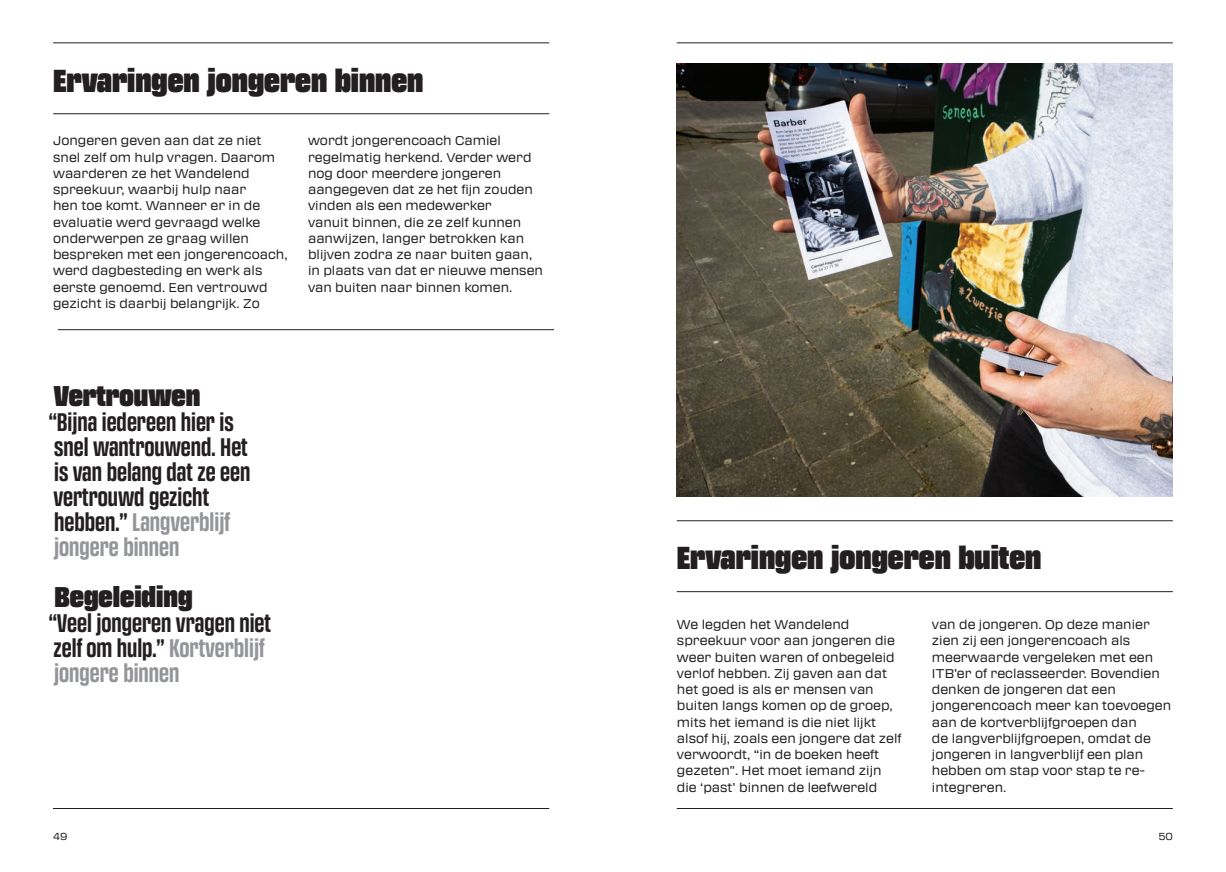
<style>
.page{position:relative;width:1226px;height:872px;background:#fff}
.page>*{position:absolute;margin:0;border:0;box-sizing:border-box;transform-origin:0 0}
.t1{font:900 condensed 31.25px "Transducer";color:#231f20}
.t2{font:900 condensed 28px "Transducer";color:#231f20}
.t3{font:700 condensed 25px/25px "Transducer";color:#231f20}
.t4{font:12.5px/16.2px "Transducer";color:#231f20}
.t5{font:10px "Transducer";color:#231f20}
.s1{color:#939598}
</style>
<div class="page">
<hr style="left:58px;top:329px;width:496px;height:1px;background:#231f20">
<hr style="left:677px;top:520px;width:496px;height:1px;background:#231f20">
<hr style="left:677px;top:591px;width:496px;height:1px;background:#231f20">
<hr style="left:53px;top:43px;width:496px;height:1px;background:#231f20">
<hr style="left:53px;top:808px;width:496px;height:1px;background:#231f20">
<hr style="left:677px;top:43px;width:496px;height:1px;background:#231f20">
<hr style="left:677px;top:808px;width:496px;height:1px;background:#231f20">
<hr style="left:53px;top:113px;width:496px;height:1px;background:#231f20">
<img style="left:677px;top:64px;width:496px;height:433px">
<h1 class="t1" style="left:53px;top:56px;width:372px">Ervaringen jongeren binnen</h1>
<p class="t4" style="left:53px;top:132px;width:236px">Jongeren geven aan dat ze niet snel zelf om hulp vragen. Daarom waarderen ze het Wandelend spreekuur, waarbij hulp naar<br>hen toe komt. Wanneer er in de evaluatie werd gevraagd welke onderwerpen ze graag willen bespreken met een jongerencoach, werd dagbesteding en werk als eerste genoemd. Een vertrouwd gezicht is daarbij belangrijk. Zo</p>
<p class="t4" style="left:308px;top:132px;width:237px">wordt jongerencoach Camiel regelmatig herkend. Verder werd nog door meerdere jongeren aangegeven dat ze het fijn zouden vinden als een medewerker<br>vanuit binnen, die ze zelf kunnen aanwijzen, langer betrokken kan blijven zodra ze naar buiten gaan, in plaats van dat er nieuwe mensen van buiten naar binnen komen.</p>
<h2 class="t2" style="left:54px;top:374px;width:148px">Vertrouwen</h2>
<h3 class="t3" style="left:49px;top:408px;width:203px">“Bijna iedereen hier is snel wantrouwend. Het is van belang dat ze een vertrouwd gezicht hebben.” <span class="s1">Langverblijf jongere binnen</span></h3>
<h2 class="t2" style="left:55px;top:575px;width:139px">Begeleiding</h2>
<h3 class="t3" style="left:49px;top:609px;width:224px">“Veel jongeren vragen niet zelf om hulp.” <span class="s1">Kortverblijf jongere binnen</span></h3>
<h1 class="t1" style="left:677px;top:534px;width:366px">Ervaringen jongeren buiten</h1>
<p class="t4" style="left:677px;top:616px;width:226px">We legden het Wandelend spreekuur voor aan jongeren die weer buiten waren of onbegeleid verlof hebben. Zij gaven aan dat het goed is als er mensen van buiten langs komen op de groep, mits het iemand is die niet lijkt alsof hij, zoals een jongere dat zelf verwoordt, “in de boeken heeft gezeten”. Het moet iemand zijn die ‘past’ binnen de leefwereld</p>
<p class="t4" style="left:932px;top:616px;width:241px">van de jongeren. Op deze manier zien zij een jongerencoach als meerwaarde vergeleken met een<br>ITB’er of reclasseerder. Bovendien denken de jongeren dat een jongerencoach meer kan toevoegen aan de kortverblijfgroepen dan<br>de langverblijfgroepen, omdat de jongeren in langverblijf een plan hebben om stap voor stap te re&shy;integreren.</p>
<p class="t5" style="left:53px;top:829px;width:16px">49</p>
<p class="t5" style="left:1159px;top:829px;width:16px">50</p>
</div>
